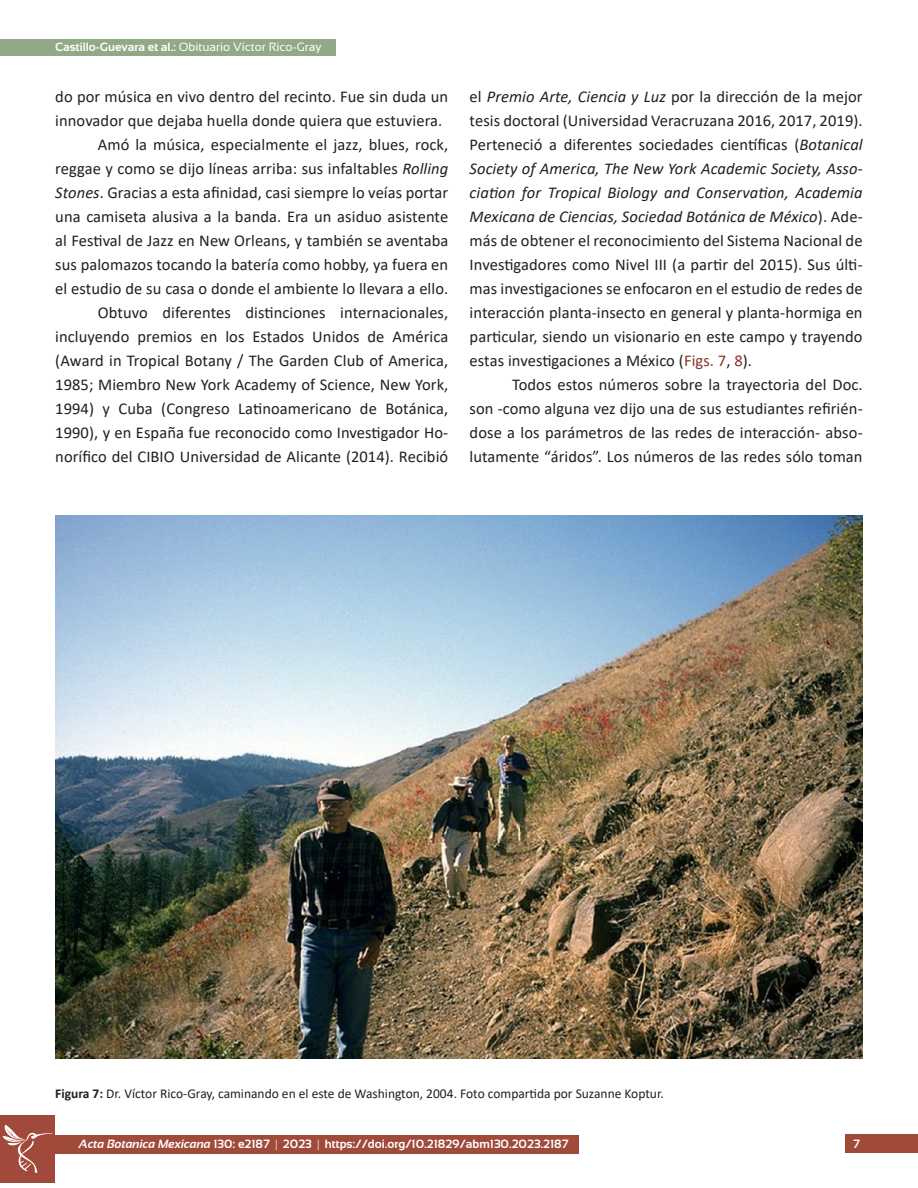
<style>
.page{position:relative;width:918px;height:1188px;background:#fff}
.page>*{position:absolute;margin:0;border:0;box-sizing:border-box;transform-origin:0 0}
.textobase{font:16.5px/24px "Calibri";letter-spacing:.005em;color:#231f20;text-align:justify}
.piefigura{font:13.5px "Calibri";color:#231f20}
.t1{font:700 12px "Sansation";color:#fff}
.t2{font:12px "Sansation";color:#fff}
.t3{font:italic 700 12px "Sansation";color:#fff}
.s1{font-weight:700}
.s2{font-style:italic}
.s3{color:#853427}
.s4{font-weight:300}
</style>
<div class="page">
<div style="left:846px;top:1134px;width:72px;height:19px;background:#a04a3a"></div>
<div style="left:0;top:39px;width:336px;height:16px;background:#91a987"></div>
<div style="left:0;top:1135px;width:578px;height:19px;background:#a04a3a"></div>
<div style="left:0;top:1115px;width:55px;height:67px;background:#a14a3b"></div>
<svg style="left:3px;top:1125px;width:50px;height:48px"></svg>
<img style="left:55px;top:515px;width:808px;height:543px">
<p class="t2" style="left:55px;top:40px;width:268px"><span class="s1">Castillo-Guevara et al.:</span> Obituario Víctor Rico-Gray</p>
<p class="textobase" style="left:55px;top:84px;width:394px">do por música en vivo dentro del recinto. Fue sin duda un innovador que dejaba huella donde quiera que estuviera.</p>
<p class="textobase" style="left:55px;top:132px;width:395px;text-indent:43px">Amó la música, especialmente el jazz, blues, rock, reggae y como se dijo líneas arriba: sus infaltables <span class="s2">Rolling Stones</span>. Gracias a esta afinidad, casi siempre lo veías portar una camiseta alusiva a la banda. Era un asiduo asistente al Festival de Jazz en New Orleans, y también se aventaba sus palomazos tocando la batería como hobby, ya fuera en el estudio de su casa o donde el ambiente lo llevara a ello.</p>
<p class="textobase" style="left:55px;top:300px;width:395px;text-indent:43px">Obtuvo diferentes distinciones internacionales, incluyendo premios en los Estados Unidos de América (Award in Tropical Botany / The Garden Club of America, 1985; Miembro New York Academy of Science, New York, 1994) y Cuba (Congreso Latinoamericano de Botánica, 1990), y en España fue reconocido como Investigador Ho&shy;norífico del CIBIO Universidad de Alicante (2014). Recibió</p>
<p class="textobase" style="left:470px;top:84px;width:395px">el <span class="s2">Premio Arte, Ciencia y Luz</span> por la dirección de la mejor tesis doctoral (Universidad Veracruzana 2016, 2017, 2019).<br>Perteneció a diferentes sociedades científicas (<span class="s2">Botanical Society of America, The New York Academic Society, Asso&shy;ciation for Tropical Biology and Conservation, Academia Mexicana de Ciencias, Sociedad Botánica de México</span>). Ade&shy;más de obtener el reconocimiento del Sistema Nacional de Investigadores como Nivel III (a partir del 2015). Sus últi&shy;mas investigaciones se enfocaron en el estudio de redes de interacción planta-insecto en general y planta-hormiga en particular, siendo un visionario en este campo y trayendo estas investigaciones a México (<span class="s3">Figs. 7</span>, <span class="s3">8</span>).</p>
<p class="textobase" style="left:470px;top:372px;width:395px;text-indent:43px">Todos estos números sobre la trayectoria del Doc. son -como alguna vez dijo una de sus estudiantes refirién&shy;dose a los parámetros de las redes de interacción- abso&shy;lutamente “áridos”. Los números de las redes sólo toman</p>
<p class="piefigura" style="left:55px;top:1084px;width:610px"><span class="s1">Figura 7:</span> Dr. Víctor Rico-Gray, caminando en el este de Washington, 2004. Foto compartida por Suzanne Koptur.</p>
<p class="t1" style="left:193px;top:1134px;width:351px">128: e1924 <span class="s4">|</span> 2021 <span class="s4">|</span> https://doi.org/10.21829/abm128.2021.1924</p>
<p class="t1" style="left:58px;top:1138px;width:484px"><sup>Acta</sup> <sup>Botanica</sup> <sup>Mexicana</sup> 128: e1829 <span class="s4">|</span> 2021 <span class="s4">|</span> https://doi.org/10.21829/abm128.2021.18 9</p>
<p class="t1" style="left:79px;top:1138px;width:491px"><span class="s2">Acta Botanica Mexicana</span> 130: e2187 <span class="s4">|</span> 2023 <span class="s4">|</span> https://doi.org/10.21829/abm130.2023.2187</p>
<p class="t3" style="left:56px;top:1138px;width:134px">Acta Botanic Mexicana</p>
<p class="t1" style="left:853px;top:1137px;width:8px">7</p>
</div>
